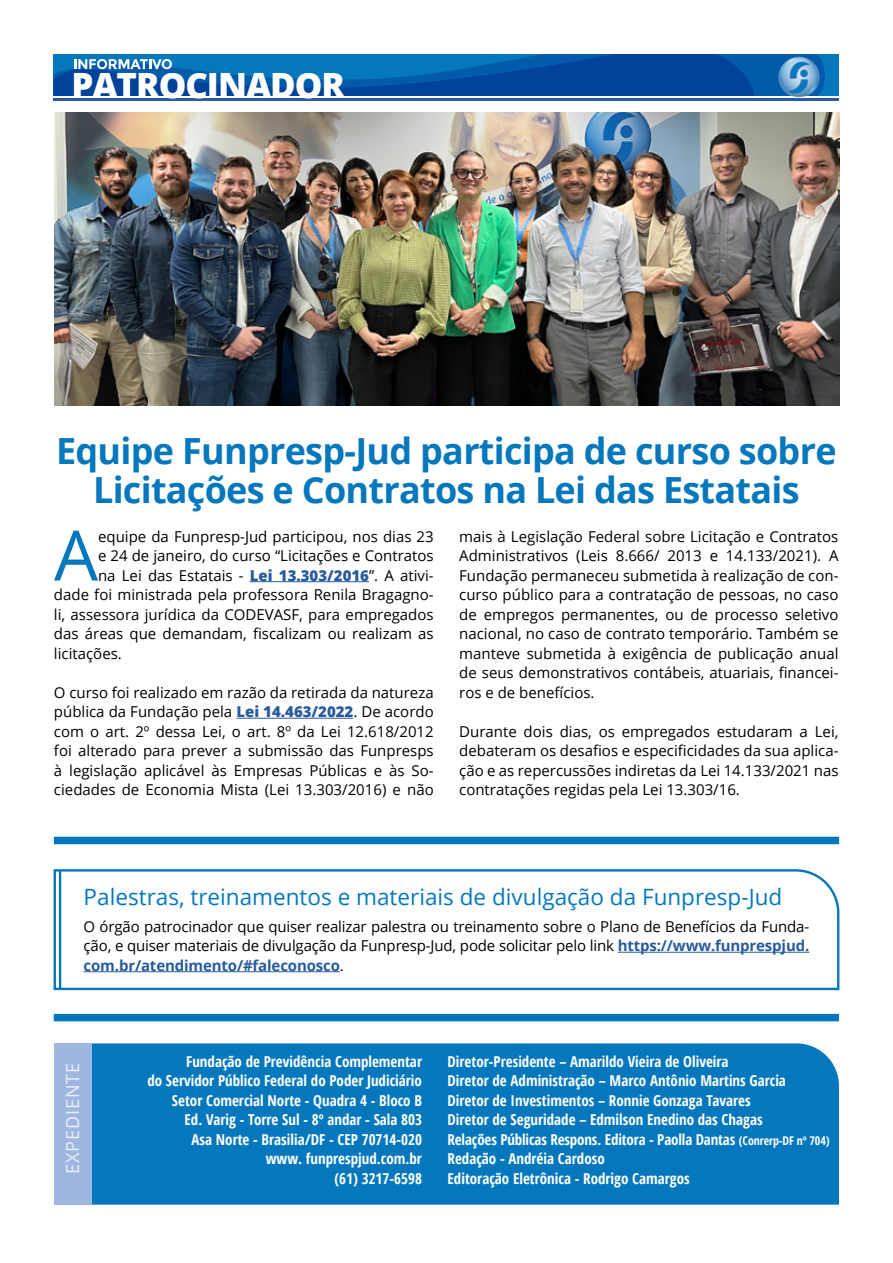
<style>
.page{position:relative;width:893px;height:1263px;background:#fff}
.page>*{position:absolute;margin:0;border:0;box-sizing:border-box;transform-origin:0 0}
.t1{font:69.6px "Open Sans";color:#0578bd}
.t2{font:700 36px/39px "Open Sans";letter-spacing:-.02em;color:#0578bd;text-align:center}
.t3{font:800 34.8px "Open Sans";letter-spacing:-.03em;color:#fff}
.t4{font:22.5px "Open Sans";color:#0578bd}
.t5{font:18px "Open Sans";letter-spacing:.05em;color:#ebeff9}
.t6{font:15px/19.5px "Open Sans";color:#000;text-align:justify}
.t7{font:700 condensed 15px/19.5px "Open Sans";color:#fff;text-align:right}
.s1{font-weight:800;color:#275b9b}
.s2{font-weight:700;color:#275b9b}
.s3{font-size:12px}
</style>
<div class="page">
<hr style="left:54px;top:98px;width:785px;height:3px;background:#2e57a4">
<svg style="left:54px;top:54px;width:771px;height:42px"></svg>
<img style="left:776px;top:54px;width:46px;height:44px">
<div style="left:54px;top:1014px;width:785px;height:7px;background:#0578bd"></div>
<div style="left:91px;top:1043px;width:748px;height:161px;background:#0578bd"></div>
<div style="left:54px;top:1043px;width:37px;height:162px;background:#9eb7e0"></div>
<hr style="left:250px;top:581px;width:119px;height:1px;background:#275b9b">
<hr style="left:236px;top:718px;width:117px;height:1px;background:#275b9b">
<div style="left:54px;top:837px;width:785px;height:7px;background:#0578bd"></div>
<svg style="left:53px;top:869px;width:787px;height:122px"></svg>
<hr style="left:618px;top:952px;width:191px;height:1px;background:#275b9b">
<hr style="left:84px;top:971px;width:256px;height:1px;background:#275b9b">
<hr style="left:59px;top:870px;width:2px;height:119px;background:#0578bd">
<img style="left:54px;top:112px;width:785px;height:293px">
<h3 class="t3" style="left:71px;top:59px;width:275px">PATROCINADOR</h3>
<h2 class="t2" style="left:56px;top:430px;width:782px">Equipe Funpresp-Jud participa de curso sobre<br>Licitações e Contratos na Lei das Estatais</h2>
<h1 class="t1" style="left:54px;top:508px;width:46px">A</h1>
<p class="t6" style="left:98px;top:526px;width:337px">equipe da Funpresp-Jud participou, nos dias 23</p>
<p class="t6" style="left:98px;top:545px;width:337px">e 24 de janeiro, do curso “Licitações e Contratos</p>
<p class="t6" style="left:98px;top:565px;width:337px">na Lei das Estatais - <span class="s1">Lei 13.303/2016</span>”. A ativi-</p>
<p class="t6" style="left:54px;top:584px;width:381px">dade foi ministrada pela professora Renila Bragagno-</p>
<p class="t6" style="left:54px;top:604px;width:381px">li, assessora jurídica da CODEVASF, para empregados</p>
<p class="t6" style="left:54px;top:623px;width:381px">das áreas que demandam, fiscalizam ou realizam as</p>
<p class="t6" style="left:54px;top:643px;width:69px">licitações.</p>
<p class="t6" style="left:54px;top:682px;width:381px">O curso foi realizado em razão da retirada da natureza pública da Fundação pela <span class="s1">Lei 14.463/2022</span>. De acordo com o art. 2º dessa Lei, o art. 8º da Lei 12.618/2012 foi alterado para prever a submissão das Funpresps à legislação aplicável às Empresas Públicas e às So&shy;ciedades de Economia Mista (Lei 13.303/2016) e não</p>
<p class="t6" style="left:459px;top:526px;width:381px">mais à Legislação Federal sobre Licitação e Contratos Administrativos (Leis 8.666/ 2013 e 14.133/2021). A Fundação permaneceu submetida à realização de con&shy;curso público para a contratação de pessoas, no caso de empregos permanentes, ou de processo seletivo nacional, no caso de contrato temporário. Também se manteve submetida à exigência de publicação anual de seus demonstrativos contábeis, atuariais, financei&shy;ros e de benefícios.</p>
<p class="t6" style="left:459px;top:721px;width:381px">Durante dois dias, os empregados estudaram a Lei, debateram os desafios e especificidades da sua aplica&shy;ção e as repercussões indiretas da Lei 14.133/2021 nas contratações regidas pela Lei 13.303/16.</p>
<h3 class="t4" style="left:84px;top:881px;width:700px">Palestras, treinamentos e materiais de divulgação da Funpresp-Jud</h3>
<p class="t6" style="left:84px;top:916px;width:727px">O órgão patrocinador que quiser realizar palestra ou treinamento sobre o Plano de Benefícios da Funda&shy;ção, e quiser materiais de divulgação da Funpresp-Jud, pode solicitar pelo link <span class="s2">https://www.funprespjud. com.br/atendimento/#faleconosco</span>.</p>
<p class="t5" style="left:60px;top:1174px;width:113px;rotate:-90deg">EXPEDIENTE</p>
<p class="t7" style="left:147px;top:1051px;width:276px">Fundação de Previdência Complementar<br>do Servidor Público Federal do Poder Judiciário Setor Comercial Norte - Quadra 4 - Bloco B<br>Ed. Varig - Torre Sul - 8º andar - Sala 803<br>Asa Norte - Brasilia/DF - CEP 70714-020<br>www. funprespjud.com.br<br>(61) 3217-6598</p>
<p class="t7" style="left:448px;top:1051px;width:384px;text-align:left">Diretor-Presidente – Amarildo Vieira de Oliveira<br>Diretor de Administração – Marco Antônio Martins Garcia Diretor de Investimentos – Ronnie Gonzaga Tavares<br>Diretor de Seguridade – Edmilson Enedino das Chagas<br>Relações Públicas Respons. Editora - Paolla Dantas <span class="s3">(Conrerp-DF nº 704)<br></span>Redação - Andréia Cardoso</p>
<p class="t7" style="left:448px;top:1168px;width:244px">Editoração Eletrônica - Rodrigo Camargos</p>
</div>
